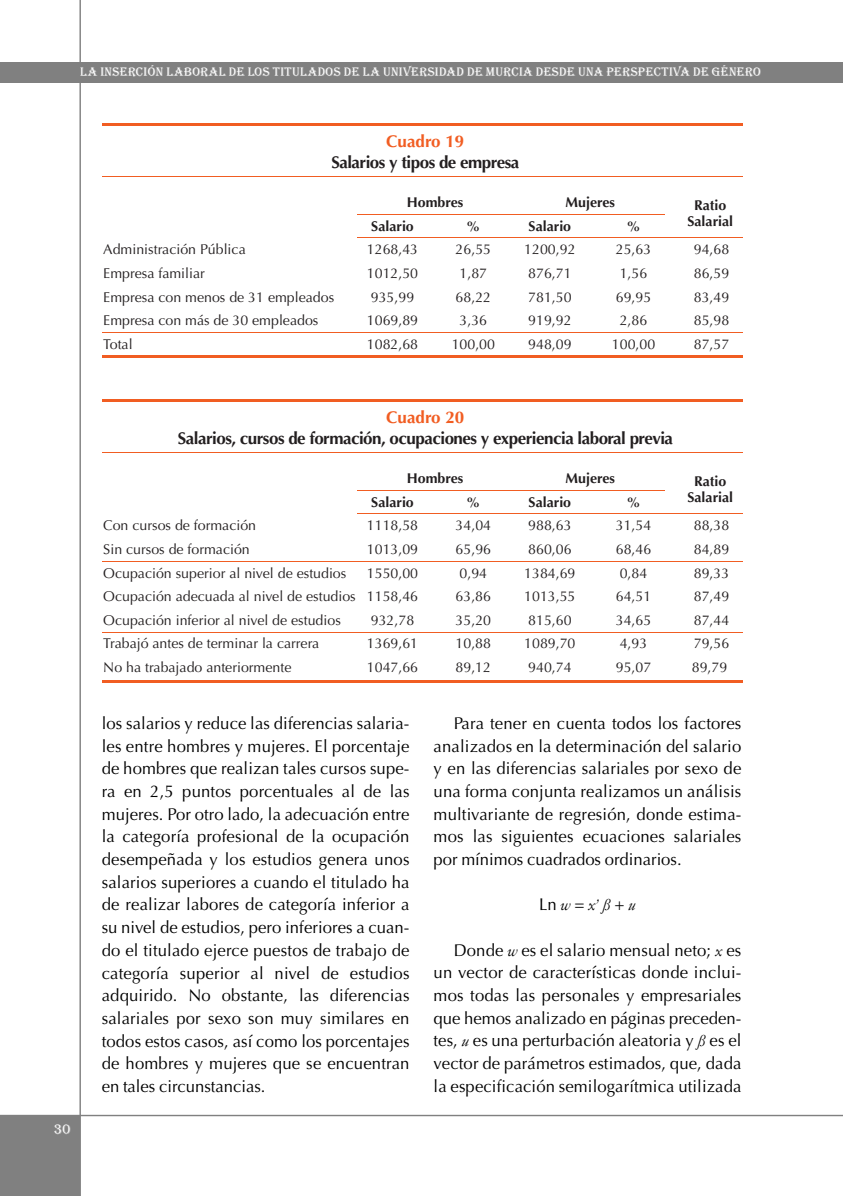
<style>
.page{position:relative;width:843px;height:1196px;background:#fff}
.page>*{position:absolute;margin:0;border:0;box-sizing:border-box;transform-origin:0 0}
.t1{font:16.97px/22.8px "Optima";letter-spacing:.005em;color:#000;text-align:justify}
.t2{font:700 16.97px "Optima";letter-spacing:-.03em;color:#231f20}
.t3{font:700 16.97px "Optima";color:#f15d22}
.t4{font:italic 16.97px "Garamond Three";color:#000}
.t5{font:14.17px "Optima";color:#231f20}
.t6{font:700 14.17px/16.4px "Optima";color:#231f20;text-align:center}
.t7{font:14.17px "Algerian D";color:#fff}
.t8{font:12.78px "Algerian D";letter-spacing:.015em;color:#fff}
.s1{font-family:"Optima";font-style:normal}
.s2{font-family:"Garamond Three";font-style:italic}
</style>
<div class="page">
<div style="left:0;top:63px;width:843px;height:20px;background:#808080"></div>
<hr style="left:79px;top:0;width:2px;height:1196px;background:#808080">
<div style="left:0;top:1115px;width:80px;height:81px;background:#808080"></div>
<hr style="left:0;top:1115px;width:843px;height:1px;background:#808080">
<hr style="left:103px;top:124px;width:640px;height:2px;background:#f15d22">
<hr style="left:103px;top:177px;width:640px;height:1px;background:#f15d22">
<hr style="left:357px;top:214px;width:307px;height:1px;background:#f15d22">
<hr style="left:357px;top:237px;width:386px;height:1px;background:#f15d22">
<hr style="left:103px;top:332px;width:640px;height:1px;background:#f15d22">
<hr style="left:103px;top:356px;width:640px;height:2px;background:#f15d22">
<hr style="left:103px;top:400px;width:640px;height:2px;background:#f15d22">
<hr style="left:103px;top:452px;width:640px;height:1px;background:#f15d22">
<hr style="left:357px;top:490px;width:307px;height:1px;background:#f15d22">
<hr style="left:357px;top:513px;width:386px;height:1px;background:#f15d22">
<hr style="left:103px;top:632px;width:640px;height:1px;background:#f15d22">
<hr style="left:103px;top:680px;width:640px;height:2px;background:#f15d22">
<hr style="left:103px;top:561px;width:640px;height:1px;background:#f15d22">
<p class="t8" style="left:80px;top:64px;width:682px">LA INSERCIÓN LABORAL DE LOS TITULADOS DE LA UNIVERSIDAD DE MURCIA DESDE UNA PERSPECTIVA DE GÉNERO</p>
<p class="t3" style="left:386px;top:135px;width:80px">Cuadro 19</p>
<p class="t2" style="left:331px;top:155px;width:189px">Salarios y tipos de empresa</p>
<p class="t6" style="left:407px;top:195px;width:58px">Hombres</p>
<p class="t6" style="left:565px;top:195px;width:51px">Mujeres</p>
<p class="t6" style="left:371px;top:219px;width:44px">Salario</p>
<p class="t6" style="left:466px;top:219px;width:16px">%</p>
<p class="t6" style="left:529px;top:219px;width:44px">Salario</p>
<p class="t6" style="left:626px;top:219px;width:16px">%</p>
<p class="t6" style="left:687px;top:198px;width:47px">Ratio<br>Salarial</p>
<p class="t5" style="left:103px;top:244px;width:144px">Administración Pública</p>
<p class="t5" style="left:367px;top:244px;width:53px">1268,43</p>
<p class="t5" style="left:456px;top:244px;width:37px">26,55</p>
<p class="t5" style="left:524px;top:244px;width:53px">1200,92</p>
<p class="t5" style="left:616px;top:244px;width:37px">25,63</p>
<p class="t5" style="left:694px;top:244px;width:37px">94,68</p>
<p class="t5" style="left:103px;top:267px;width:103px">Empresa familiar</p>
<p class="t5" style="left:367px;top:267px;width:53px">1012,50</p>
<p class="t5" style="left:459px;top:267px;width:29px">1,87</p>
<p class="t5" style="left:528px;top:267px;width:45px">876,71</p>
<p class="t5" style="left:620px;top:267px;width:29px">1,56</p>
<p class="t5" style="left:694px;top:267px;width:37px">86,59</p>
<p class="t5" style="left:103px;top:291px;width:232px">Empresa con menos de 31 empleados</p>
<p class="t5" style="left:371px;top:291px;width:45px">935,99</p>
<p class="t5" style="left:456px;top:291px;width:37px">68,22</p>
<p class="t5" style="left:528px;top:291px;width:45px">781,50</p>
<p class="t5" style="left:616px;top:291px;width:37px">69,95</p>
<p class="t5" style="left:694px;top:291px;width:37px">83,49</p>
<p class="t5" style="left:103px;top:315px;width:217px">Empresa con más de 30 empleados</p>
<p class="t5" style="left:367px;top:315px;width:53px">1069,89</p>
<p class="t5" style="left:459px;top:315px;width:29px">3,36</p>
<p class="t5" style="left:528px;top:315px;width:45px">919,92</p>
<p class="t5" style="left:620px;top:315px;width:29px">2,86</p>
<p class="t5" style="left:694px;top:315px;width:37px">85,98</p>
<p class="t5" style="left:103px;top:338px;width:31px">Total</p>
<p class="t5" style="left:367px;top:338px;width:53px">1082,68</p>
<p class="t5" style="left:452px;top:338px;width:45px">100,00</p>
<p class="t5" style="left:528px;top:338px;width:45px">948,09</p>
<p class="t5" style="left:612px;top:338px;width:45px">100,00</p>
<p class="t5" style="left:694px;top:338px;width:37px">87,57</p>
<p class="t7" style="left:54px;top:1121px;width:18px">30</p>
<p class="t3" style="left:386px;top:410px;width:80px">Cuadro 20</p>
<p class="t2" style="left:178px;top:431px;width:497px">Salarios, cursos de formación, ocupaciones y experiencia laboral previa</p>
<p class="t6" style="left:407px;top:471px;width:58px">Hombres</p>
<p class="t6" style="left:565px;top:471px;width:51px">Mujeres</p>
<p class="t6" style="left:371px;top:495px;width:44px">Salario</p>
<p class="t6" style="left:466px;top:495px;width:16px">%</p>
<p class="t6" style="left:529px;top:495px;width:44px">Salario</p>
<p class="t6" style="left:626px;top:495px;width:16px">%</p>
<p class="t5" style="left:103px;top:520px;width:154px">Con cursos de formación</p>
<p class="t5" style="left:367px;top:520px;width:53px">1118,58</p>
<p class="t5" style="left:456px;top:520px;width:37px">34,04</p>
<p class="t5" style="left:528px;top:520px;width:45px">988,63</p>
<p class="t5" style="left:616px;top:520px;width:37px">31,54</p>
<p class="t5" style="left:694px;top:520px;width:37px">88,38</p>
<p class="t5" style="left:103px;top:543px;width:148px">Sin cursos de formación</p>
<p class="t5" style="left:367px;top:543px;width:53px">1013,09</p>
<p class="t5" style="left:456px;top:543px;width:37px">65,96</p>
<p class="t5" style="left:528px;top:543px;width:45px">860,06</p>
<p class="t5" style="left:616px;top:543px;width:37px">68,46</p>
<p class="t5" style="left:694px;top:543px;width:37px">84,89</p>
<p class="t5" style="left:103px;top:567px;width:245px">Ocupación superior al nivel de estudios</p>
<p class="t5" style="left:367px;top:567px;width:53px">1550,00</p>
<p class="t5" style="left:459px;top:567px;width:29px">0,94</p>
<p class="t5" style="left:524px;top:567px;width:53px">1384,69</p>
<p class="t5" style="left:620px;top:567px;width:29px">0,84</p>
<p class="t5" style="left:694px;top:567px;width:37px">89,33</p>
<p class="t5" style="left:103px;top:590px;width:316px">Ocupación adecuada al nivel de estudios 1158,46</p>
<p class="t5" style="left:456px;top:590px;width:37px">63,86</p>
<p class="t5" style="left:524px;top:590px;width:53px">1013,55</p>
<p class="t5" style="left:616px;top:590px;width:37px">64,51</p>
<p class="t5" style="left:694px;top:590px;width:37px">87,49</p>
<p class="t5" style="left:103px;top:614px;width:239px">Ocupación inferior al nivel de estudios</p>
<p class="t5" style="left:371px;top:614px;width:45px">932,78</p>
<p class="t5" style="left:456px;top:614px;width:37px">35,20</p>
<p class="t5" style="left:528px;top:614px;width:45px">815,60</p>
<p class="t5" style="left:616px;top:614px;width:37px">34,65</p>
<p class="t5" style="left:694px;top:614px;width:37px">87,44</p>
<p class="t5" style="left:103px;top:638px;width:217px">Trabajó antes de terminar la carrera</p>
<p class="t5" style="left:367px;top:638px;width:53px">1369,61</p>
<p class="t5" style="left:456px;top:638px;width:37px">10,88</p>
<p class="t5" style="left:524px;top:638px;width:53px">1089,70</p>
<p class="t5" style="left:620px;top:638px;width:29px">4,93</p>
<p class="t5" style="left:694px;top:638px;width:37px">79,56</p>
<p class="t5" style="left:103px;top:661px;width:190px">No ha trabajado anteriormente</p>
<p class="t5" style="left:367px;top:661px;width:53px">1047,66</p>
<p class="t5" style="left:456px;top:661px;width:37px">89,12</p>
<p class="t5" style="left:528px;top:661px;width:45px">940,74</p>
<p class="t5" style="left:616px;top:661px;width:37px">95,07</p>
<p class="t5" style="left:692px;top:661px;width:37px">89,79</p>
<p class="t6" style="left:687px;top:474px;width:47px">Ratio<br>Salarial</p>
<p class="t1" style="left:102px;top:713px;width:309px">los salarios y reduce las diferencias salaria&shy;les entre hombres y mujeres. El porcentaje de hombres que realizan tales cursos supe&shy;ra en 2,5 puntos porcentuales al de las mujeres. Por otro lado, la adecuación entre la categoría profesional de la ocupación desempeñada y los estudios genera unos salarios superiores a cuando el titulado ha de realizar labores de categoría inferior a su nivel de estudios, pero inferiores a cuan&shy;do el titulado ejerce puestos de trabajo de categoría superior al nivel de estudios adquirido. No obstante, las diferencias salariales por sexo son muy similares en todos estos casos, así como los porcentajes de hombres y mujeres que se encuentran en tales circunstancias.</p>
<p class="t1" style="left:434px;top:713px;width:309px;text-indent:20px">Para tener en cuenta todos los factores analizados en la determinación del salario y en las diferencias salariales por sexo de una forma conjunta realizamos un análisis multivariante de regresión, donde estima&shy;mos las siguientes ecuaciones salariales por mínimos cuadrados ordinarios.</p>
<p class="t4" style="left:539px;top:899px;width:98px"><span class="s1">Ln</span> w <span class="s1">=</span> x’ ß <span class="s1">+</span> u</p>
<p class="t1" style="left:434px;top:940px;width:309px;text-indent:20px">Donde <span class="s2">w</span> es el salario mensual neto; <span class="s2">x</span> es un vector de características donde inclui&shy;mos todas las personales y empresariales que hemos analizado en páginas preceden&shy;tes, <span class="s2">u</span> es una perturbación aleatoria y <span class="s2">ß</span> es el vector de parámetros estimados, que, dada la especificación semilogarítmica utilizada</p>
</div>
